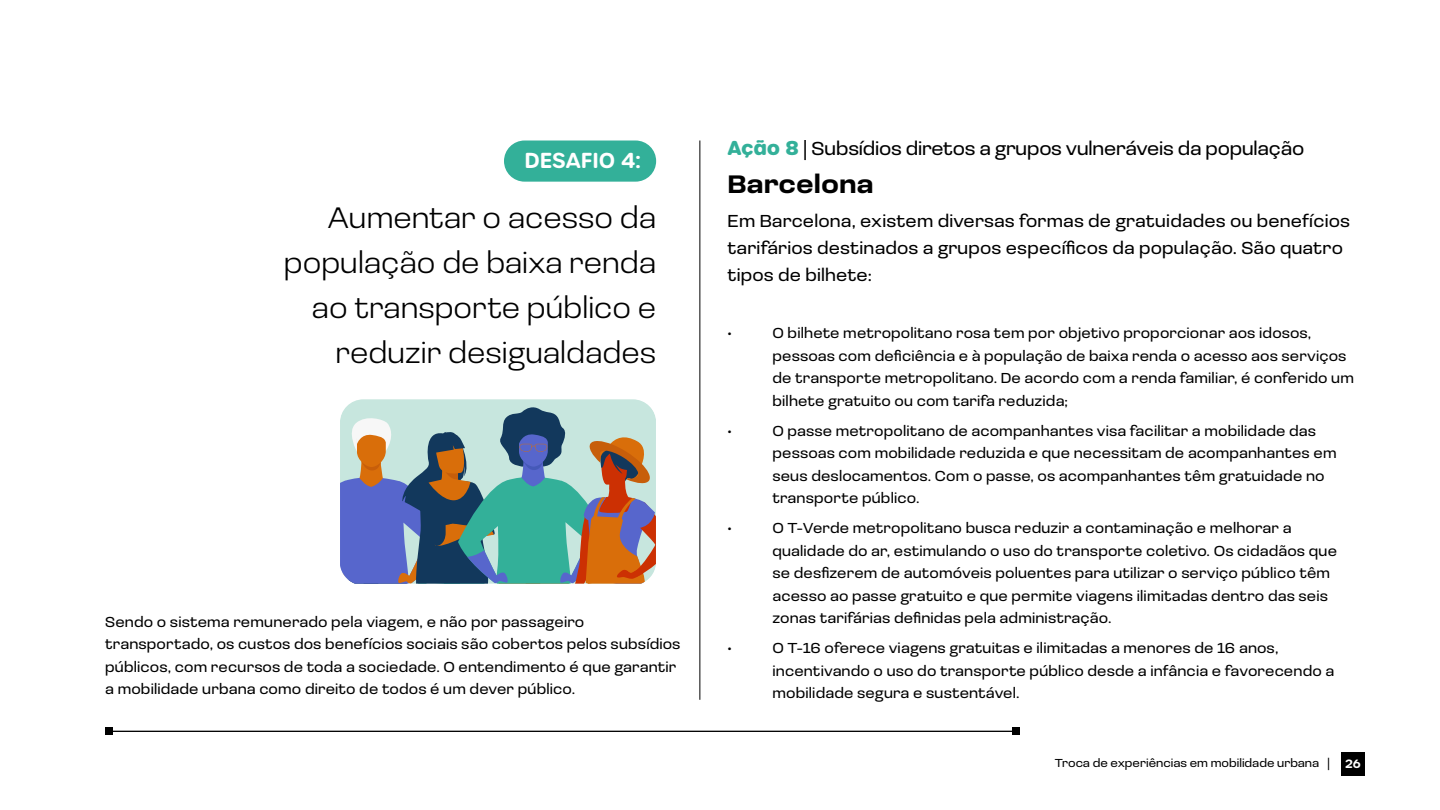
<style>
.page{position:relative;width:1440px;height:810px;background:#fff}
.page>*{position:absolute;margin:0;border:0;box-sizing:border-box;transform-origin:0 0}
.t1{font:300 30.75px/45px "Loos Wide";color:#000;text-align:right}
.t2{font:700 26.25px "Loos Wide";color:#000}
.t3{font:600 21px "Urbane Rounded";color:#fff}
.t4{font:19.5px "Loos Wide";letter-spacing:-.01em;color:#000}
.t5{font:18px/27px "Loos Wide";letter-spacing:.01em;color:#000}
.t6{font:15px/22.5px "Loos Wide";letter-spacing:.01em;color:#000}
.t7{font:12px "Loos Wide";color:#000}
.s1{font-family:"Urbane Rounded";font-weight:700;color:#33b099}
.s2{font-family:"Urbane Rounded";font-weight:600;font-size:11.7px;color:#fff}
</style>
<div class="page">
<div style="left:1341px;top:752px;width:24px;height:24px;background:#000"></div>
<hr style="left:700px;top:141px;width:1px;height:559px;background:#000">
<div style="left:504px;top:141px;width:152px;height:41px;background:#33b099;border-radius:21px"></div>
<hr style="left:109px;top:731px;width:907px;height:1px;background:#000">
<div style="left:105px;top:727px;width:8px;height:8px;background:#000"></div>
<div style="left:1012px;top:727px;width:8px;height:8px;background:#000"></div>
<svg style="left:348px;top:399px;width:300px;height:6px;background:#cbe8e0"></svg>
<svg style="left:340px;top:405px;width:316px;height:179px;background:#819599"></svg>
<h3 class="t3" style="left:524px;top:146px;width:118px">DESAFIO 4:</h3>
<h1 class="t1" style="left:284px;top:194px;width:374px">Aumentar o acesso da população de baixa renda ao transporte público e reduzir desigualdades</h1>
<p class="t6" style="left:105px;top:610px;width:577px">Sendo o sistema remunerado pela viagem, e não por passageiro transportado, os custos dos benefícios sociais são cobertos pelos subsídios públicos, com recursos de toda a sociedade. O entendimento é que garantir a mobilidade urbana como direito de todos é um dever público.</p>
<h3 class="t4" style="left:728px;top:135px;width:578px"><span class="s1">Ação 8</span> | Subsídios diretos a grupos vulneráveis da população</h3>
<h2 class="t2" style="left:728px;top:165px;width:148px">Barcelona</h2>
<p class="t5" style="left:728px;top:207px;width:624px">Em Barcelona, existem diversas formas de gratuidades ou benefícios tarifários destinados a grupos específicos da população. São quatro tipos de bilhete:</p>
<p class="t6" style="left:728px;top:321px;width:6px">•</p>
<p class="t6" style="left:772px;top:321px;width:583px">O bilhete metropolitano rosa tem por objetivo proporcionar aos idosos, pessoas com deficiência e à população de baixa renda o acesso aos serviços de transporte metropolitano. De acordo com a renda familiar, é conferido um bilhete gratuito ou com tarifa reduzida;</p>
<p class="t6" style="left:728px;top:419px;width:6px">•</p>
<p class="t6" style="left:772px;top:419px;width:566px">O passe metropolitano de acompanhantes visa facilitar a mobilidade das pessoas com mobilidade reduzida e que necessitam de acompanhantes em seus deslocamentos. Com o passe, os acompanhantes têm gratuidade no transporte público.</p>
<p class="t6" style="left:728px;top:516px;width:6px">•</p>
<p class="t6" style="left:772px;top:516px;width:566px">O T-Verde metropolitano busca reduzir a contaminação e melhorar a qualidade do ar, estimulando o uso do transporte coletivo. Os cidadãos que se desfizerem de automóveis poluentes para utilizar o serviço público têm acesso ao passe gratuito e que permite viagens ilimitadas dentro das seis zonas tarifárias definidas pela administração.</p>
<p class="t6" style="left:728px;top:636px;width:6px">•</p>
<p class="t6" style="left:772px;top:636px;width:563px">O T-16 oferece viagens gratuitas e ilimitadas a menores de 16 anos, incentivando o uso do transporte público desde a infância e favorecendo a mobilidade segura e sustentável.</p>
<p class="t7" style="left:1055px;top:755px;width:308px">Troca de experiências em mobilidade urbana | <span class="s2">26</span></p>
</div>
